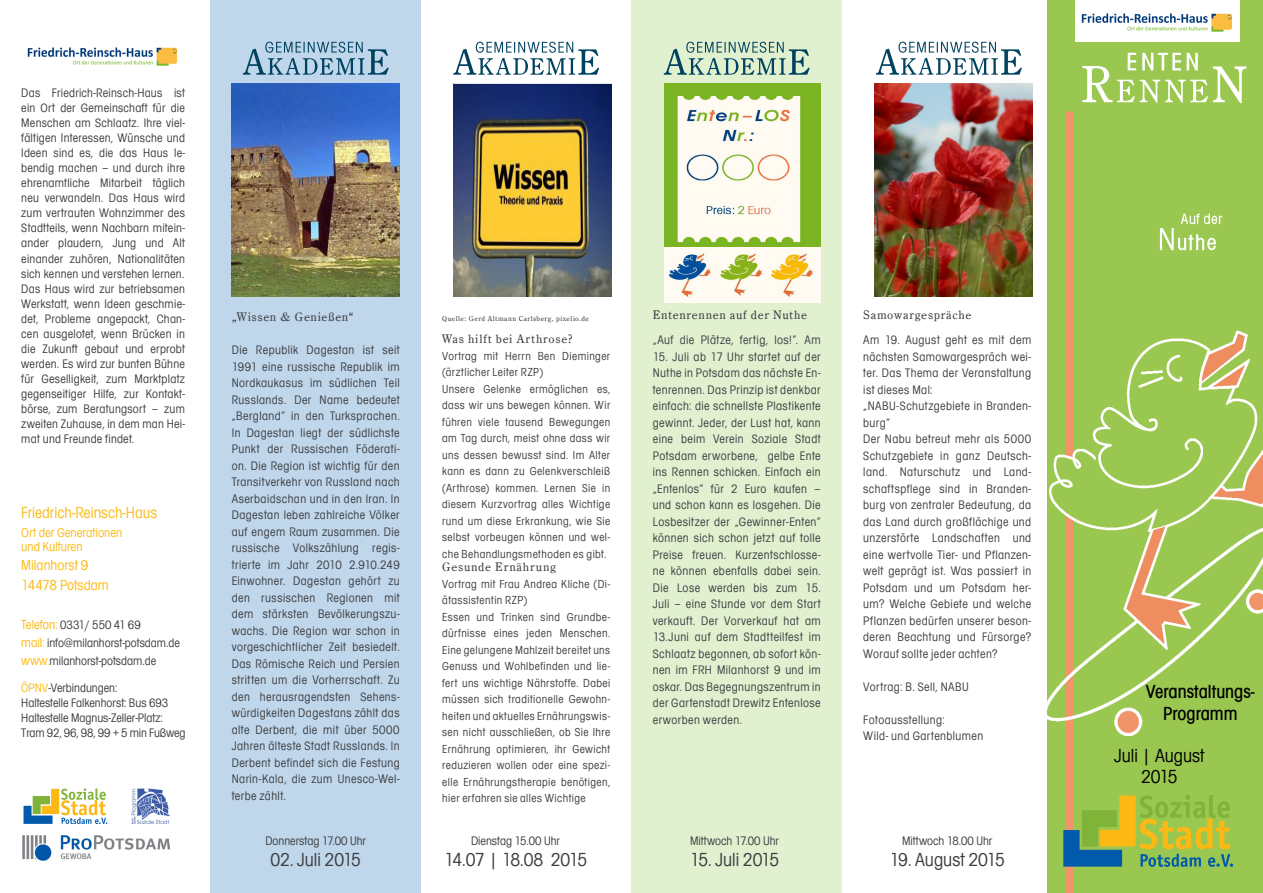
<style>
.page{position:relative;width:1263px;height:893px;background:#fff}
.page>*{position:absolute;margin:0;border:0;box-sizing:border-box;transform-origin:0 0}
.t1{font:19.5px "Avignon Cd";color:#3b3d41}
.t2{font:500 19.5px "Avignon Cd";color:#000}
.t3{font:19.5px "Avignon Cd";letter-spacing:-.06em;color:#3b3d41}
.t4{font:19.5px "Avignon Cd";color:#000}
.t5{font:16.5px "Avignon Cd";color:#fcba13}
.t6{font:15px/19.5px "Avignon Cd";color:#fcba13}
.t7{font:13.5px/13.5px "Avignon Cd";color:#fcba13}
.t8{font:12.75px/16.5px "Avignon Cd";letter-spacing:.025em;color:#3b3d41;text-align:justify}
.t9{font:12.75px/15px "Avignon Cd";color:#3b3d41}
.t10{font:12.75px "Century Old Style";letter-spacing:.055em;color:#3c3d42}
.t11{font:12px/16.5px "Avignon Cd";letter-spacing:.035em;color:#3b3d41}
.t12{font:7.5px "Century Old Style";letter-spacing:.065em;color:#3c3d42}
.s1{font-size:13.5px;color:#fcba13}
.s2{color:#fcba13}
</style>
<div class="page">
<img style="left:1047px;top:0;width:216px;height:893px">
<div style="left:210px;top:0;width:211px;height:893px;background:#c0d6ea"></div>
<div style="left:631px;top:0;width:211px;height:893px;background:#e1f0cf"></div>
<svg style="left:453px;top:42px;width:146px;height:33px"></svg>
<svg style="left:664px;top:42px;width:146px;height:33px"></svg>
<svg style="left:876px;top:42px;width:146px;height:33px"></svg>
<svg style="left:243px;top:42px;width:146px;height:33px"></svg>
<svg style="left:24px;top:788px;width:83px;height:36px"></svg>
<img style="left:23px;top:835px;width:147px;height:26px">
<img style="left:131px;top:788px;width:39px;height:35px">
<img style="left:27px;top:47px;width:151px;height:19px">
<svg style="left:1063px;top:795px;width:170px;height:72px;background:#95b04e"></svg>
<img style="left:1076px;top:0;width:163px;height:42px">
<img style="left:875px;top:84px;width:157px;height:212px">
<img style="left:664px;top:84px;width:157px;height:219px">
<img style="left:454px;top:85px;width:157px;height:211px">
<img style="left:232px;top:84px;width:168px;height:212px">
<p class="t8" style="left:21px;top:85px;width:165px;line-height:15px">Das Friedrich-Reinsch-Haus ist ein Ort der Gemeinschaft für die Menschen am Schlaatz. Ihre viel&shy;fältigen Interessen, Wünsche und Ideen sind es, die das Haus le&shy;bendig machen – und durch ihre ehrenamtliche Mitarbeit täglich neu verwandeln. Das Haus wird zum vertrauten Wohnzimmer des Stadtteils, wenn Nachbarn mitein&shy;ander plaudern, Jung und Alt einander zuhören, Nationalitäten sich kennen und verstehen lernen.</p>
<p class="t8" style="left:21px;top:280px;width:165px;line-height:15px">Das Haus wird zur betriebsamen Werkstatt, wenn Ideen geschmie&shy;det, Probleme angepackt, Chan&shy;cen ausgelotet, wenn Brücken in die Zukunft gebaut und erprobt werden. Es wird zur bunten Bühne für Geselligkeit, zum Marktplatz gegenseitiger Hilfe, zur Kontakt&shy;börse, zum Beratungsort – zum zweiten Zuhause, in dem man Hei&shy;mat und Freunde findet.</p>
<p class="t5" style="left:21px;top:500px;width:138px">Friedrich-Reinsch-Haus</p>
<p class="t7" style="left:21px;top:525px;width:103px">Ort der Generationen und Kulturen</p>
<p class="t6" style="left:21px;top:554px;width:89px">Milanhorst 9<br>14478 Potsdam</p>
<p class="t9" style="left:21px;top:615px;width:160px;line-height:18px"><span class="s1">Telefon:</span> 0331/ 550 41 69<br><span class="s1">mail:</span> info@milanhorst-potsdam.de <span class="s1">www.</span>milanhorst-potsdam.de</p>
<p class="t9" style="left:21px;top:679px;width:166px"><span class="s2">ÖPNV</span>-Verbindungen:<br>Haltestelle Falkenhorst: Bus 693<br>Haltestelle Magnus-Zeller-Platz:<br>Tram 92, 96, 98, 99 + 5 min Fußweg</p>
<p class="t10" style="left:232px;top:310px;width:123px">„Wissen &amp; Genießen“</p>
<p class="t8" style="left:232px;top:341px;width:169px">Die Republik Dagestan ist seit 1991 eine russische Republik im Nordkaukasus im südlichen Teil Russlands. Der Name bedeutet „Bergland“ in den Turksprachen.<br>In Dagestan liegt der südlichste Punkt der Russischen Föderati&shy;on. Die Region ist wichtig für den Transitverkehr von Russland nach Aserbaidschan und in den Iran. In Dagestan leben zahlreiche Völker auf engem Raum zusammen. Die russische Volkszählung regis&shy;trierte im Jahr 2010 2.910.249<br>Einwohner. Dagestan gehört zu den russischen Regionen mit dem stärksten Bevölkerungszu&shy;wachs. Die Region war schon in vorgeschichtlicher Zeit besiedelt.<br>Das Römische Reich und Persien stritten um die Vorherrschaft. Zu den herausragendsten Sehens&shy;würdigkeiten Dagestans zählt das alte Derbent, die mit über 5000<br>Jahren älteste Stadt Russlands. In Derbent befindet sich die Festung Narin-Kala, die zum Unesco-Wel&shy;terbe zählt.</p>
<p class="t9" style="left:265px;top:832px;width:102px">Donnerstag 17.00 Uhr</p>
<p class="t1" style="left:270px;top:845px;width:92px">02. Juli 2015</p>
<p class="t12" style="left:442px;top:314px;width:148px">Quelle: Gerd Altmann Carlsberg, pixelio.de</p>
<p class="t10" style="left:442px;top:332px;width:132px">Was hilft bei Arthrose?</p>
<p class="t11" style="left:442px;top:347px;width:169px">Vortrag mit Herrn Ben Dieminger (ärztlicher Leiter RZP)</p>
<p class="t11" style="left:442px;top:380px;width:169px;text-align:justify">Unsere Gelenke ermöglichen es, dass wir uns bewegen können. Wir führen viele tausend Bewegungen am Tag durch, meist ohne dass wir uns dessen bewusst sind. Im Alter kann es dann zu Gelenkverschleiß (Arthrose) kommen. Lernen Sie in diesem Kurzvortrag alles Wichtige rund um diese Erkrankung, wie Sie selbst vorbeugen können und wel&shy;che Behandlungsmethoden es gibt.</p>
<p class="t10" style="left:442px;top:560px;width:115px">Gesunde Ernährung</p>
<p class="t11" style="left:442px;top:575px;width:169px">Vortrag mit Frau Andrea Kliche (Di&shy;ätassistentin RZP)</p>
<p class="t11" style="left:442px;top:608px;width:169px;text-align:justify">Essen und Trinken sind Grundbe&shy;dürfnisse eines jeden Menschen.<br>Eine gelungene Mahlzeit bereitet uns Genuss und Wohlbefinden und lie&shy;fert uns wichtige Nährstoffe. Dabei müssen sich traditionelle Gewohn&shy;heiten und aktuelles Ernährungswis&shy;sen nicht ausschließen, ob Sie Ihre Ernährung optimieren, ihr Gewicht reduzieren wollen oder eine spezi&shy;elle Ernährungstherapie benötigen, hier erfahren sie alles Wichtige</p>
<p class="t9" style="left:471px;top:832px;width:90px">Dienstag 15.00 Uhr</p>
<p class="t3" style="left:444px;top:845px;width:145px">14.07 | 18.08 2015</p>
<p class="t10" style="left:653px;top:308px;width:156px">Entenrennen auf der Nuthe</p>
<p class="t8" style="left:653px;top:331px;width:169px">„Auf die Plätze, fertig, los!“. Am</p>
<p class="t8" style="left:653px;top:347px;width:169px">15. Juli ab 17 Uhr startet auf der Nuthe in Potsdam das nächste En&shy;tenrennen. Das Prinzip ist denkbar einfach: die schnellste Plastikente gewinnt. Jeder, der Lust hat, kann eine beim Verein Soziale Stadt Potsdam erworbene, gelbe Ente ins Rennen schicken. Einfach ein „Entenlos“ für 2 Euro kaufen – und schon kann es losgehen. Die Losbesitzer der „Gewinner-Enten“ können sich schon jetzt auf tolle Preise freuen. Kurzentschlosse&shy;ne können ebenfalls dabei sein.<br>Die Lose werden bis zum 15.<br>Juli – eine Stunde vor dem Start verkauft. Der Vorverkauf hat am 13.Juni auf dem Stadtteilfest im Schlaatz begonnen, ab sofort kön&shy;nen im FRH Milanhorst 9 und im oskar. Das Begegnungszentrum in der Gartenstadt Drewitz Entenlose erworben werden.</p>
<p class="t9" style="left:690px;top:832px;width:90px">Mittwoch 17.00 Uhr</p>
<p class="t1" style="left:690px;top:845px;width:91px">15. Juli 2015</p>
<p class="t10" style="left:863px;top:308px;width:110px">Samowargespräche</p>
<p class="t8" style="left:863px;top:331px;width:169px">Am 19. August geht es mit dem nächsten Samowargespräch wei&shy;ter. Das Thema der Veranstaltung ist dieses Mal:</p>
<p class="t8" style="left:863px;top:397px;width:169px">„NABU-Schutzgebiete in Branden&shy;burg“</p>
<p class="t8" style="left:863px;top:430px;width:169px">Der Nabu betreut mehr als 5000<br>Schutzgebiete in ganz Deutsch&shy;land. Naturschutz und Land&shy;schaftspflege sind in Branden&shy;burg von zentraler Bedeutung, da das Land durch großflächige und unzerstörte Landschaften und eine wertvolle Tier- und Pflanzen&shy;welt geprägt ist. Was passiert in Potsdam und um Potsdam her&shy;um? Welche Gebiete und welche Pflanzen bedürfen unserer beson&shy;deren Beachtung und Fürsorge?<br>Worauf sollte jeder achten?</p>
<p class="t8" style="left:863px;top:677px;width:107px">Vortrag: B. Sell, NABU</p>
<p class="t8" style="left:863px;top:710px;width:83px">Fotoausstellung:</p>
<p class="t8" style="left:863px;top:727px;width:122px">Wild- und Gartenblumen</p>
<p class="t9" style="left:902px;top:832px;width:92px">Mittwoch 18.00 Uhr</p>
<p class="t1" style="left:889px;top:845px;width:117px">19. August 2015</p>
<p class="t2" style="left:1146px;top:676px;width:111px">Veranstaltungs-</p>
<p class="t2" style="left:1163px;top:698px;width:76px">Programm</p>
<p class="t4" style="left:1114px;top:740px;width:92px">Juli | August</p>
<p class="t4" style="left:1141px;top:761px;width:38px">2015</p>
</div>
